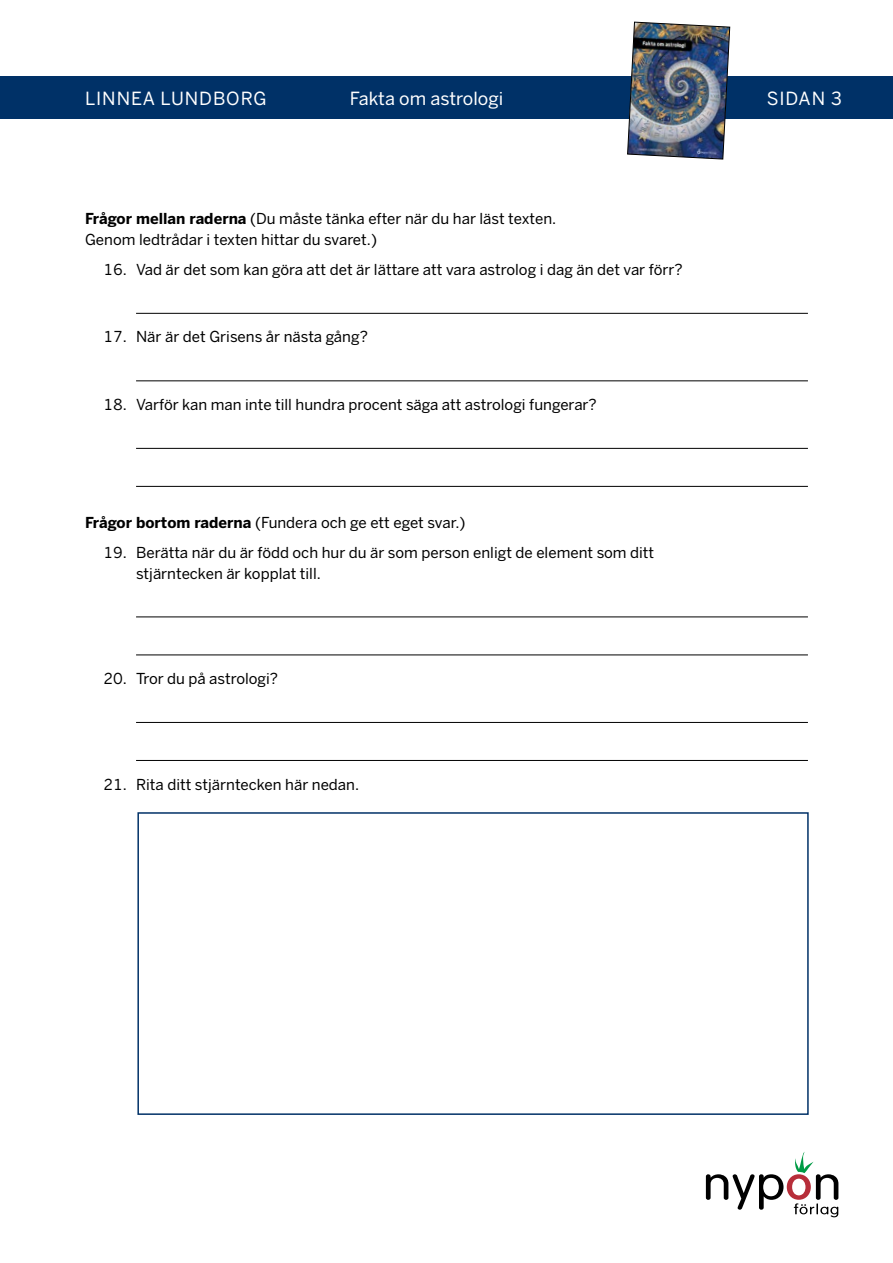
<style>
.page{position:relative;width:893px;height:1263px;background:#fff}
.page>*{position:absolute;margin:0;border:0;box-sizing:border-box;transform-origin:0 0}
.t1{font:18px "Benton Sans";letter-spacing:.01em;color:#fff}
.t2{font:18px "Benton Sans";letter-spacing:.05em;color:#fff}
.t3{font:15px/21px "Benton Sans";color:#000}
.s1{font-weight:700}
</style>
<div class="page">
<svg style="left:706px;top:1152px;width:132px;height:65px"></svg>
<div style="left:0;top:77px;width:893px;height:42px;background:#003167"></div>
<img style="left:627px;top:21px;width:103px;height:139px">
<hr style="left:136px;top:313px;width:672px;height:1px;background:#000">
<hr style="left:136px;top:380px;width:672px;height:1px;background:#000">
<hr style="left:136px;top:448px;width:672px;height:1px;background:#000">
<hr style="left:136px;top:486px;width:672px;height:1px;background:#000">
<hr style="left:136px;top:616px;width:672px;height:1px;background:#000">
<hr style="left:136px;top:654px;width:672px;height:1px;background:#000">
<hr style="left:136px;top:722px;width:672px;height:1px;background:#000">
<hr style="left:136px;top:760px;width:672px;height:1px;background:#000">
<div style="left:137px;top:812px;width:672px;height:303px;border:2px solid #003167"></div>
<p class="t2" style="left:85px;top:87px;width:183px">LINNEA LUNDBORG</p>
<p class="t1" style="left:350px;top:87px;width:155px">Fakta om astrologi</p>
<p class="t1" style="left:767px;top:87px;width:77px">SIDAN 3</p>
<p class="t3" style="left:85px;top:209px;width:473px"><span class="s1">Frågor mellan raderna</span> (Du måste tänka efter när du har läst texten.<br>Genom ledtrådar i texten hittar du svaret.)</p>
<p class="t3" style="left:103px;top:259px;width:581px">16. Vad är det som kan göra att det är lättare att vara astrolog i dag än det var förr?</p>
<p class="t3" style="left:103px;top:327px;width:266px">17. När är det Grisens år nästa gång?</p>
<p class="t3" style="left:103px;top:394px;width:495px">18. Varför kan man inte till hundra procent säga att astrologi fungerar?</p>
<p class="t3" style="left:85px;top:512px;width:382px"><span class="s1">Frågor bortom raderna</span> (Fundera och ge ett eget svar.)</p>
<p class="t3" style="left:136px;top:542px;width:520px;text-indent:-33px">19. Berätta när du är född och hur du är som person enligt de element som ditt stjärntecken är kopplat till.</p>
<p class="t3" style="left:103px;top:668px;width:176px">20. Tror du på astrologi?</p>
<p class="t3" style="left:103px;top:774px;width:257px">21. Rita ditt stjärntecken här nedan.</p>
</div>
